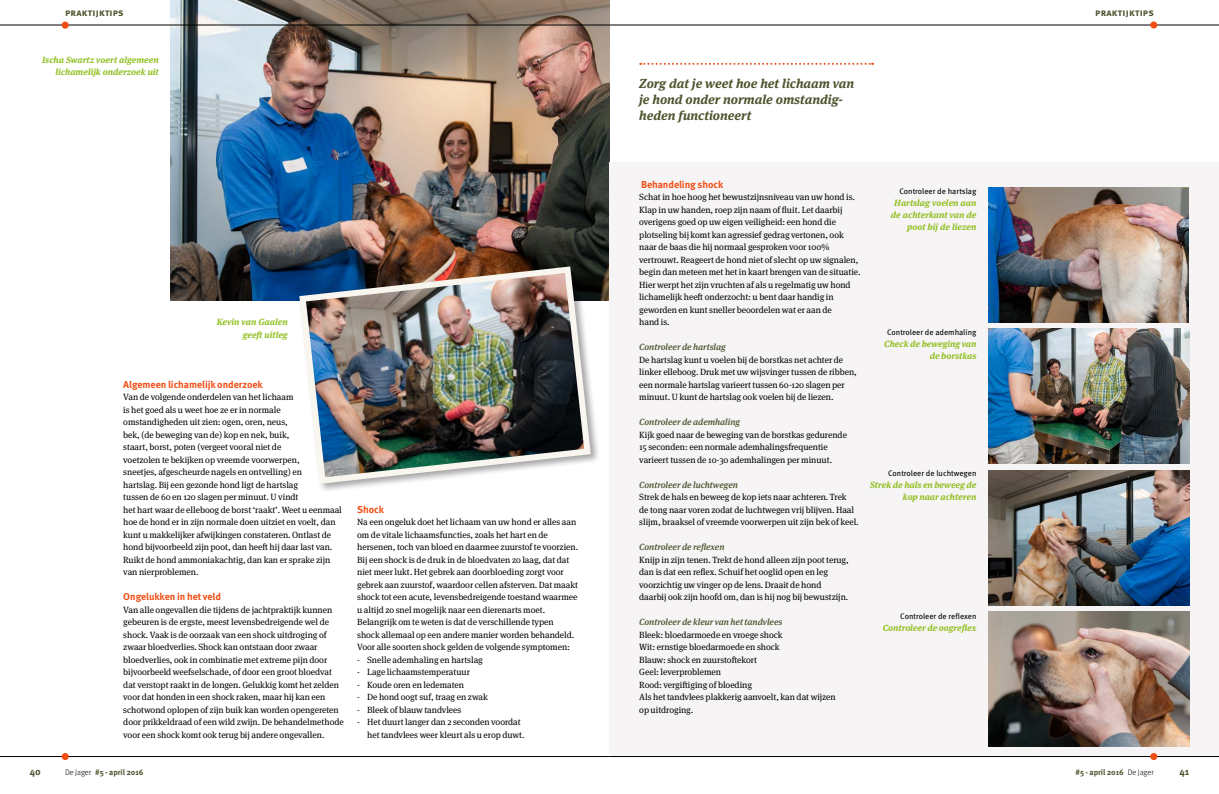
<style>
.page{position:relative;width:1219px;height:794px;background:#fff}
.page>*{position:absolute;margin:0;border:0;box-sizing:border-box;transform-origin:0 0}
.t1{font:italic 700 13px/16px "Meta Serif Pro";color:#4c552e}
.t2{font:700 10px "Meta Pro";letter-spacing:-.005em;color:#f04e15}
.t3{font:700 10px "Meta Pro";letter-spacing:.02em;color:#4c552e}
.t4{font:9px/12.5px "Meta Serif Pro";letter-spacing:-.005em;color:#000}
.t5{font:italic 700 9px/12px "Meta Serif Pro";color:#92c023;text-align:right}
.t6{font:italic 500 9px "Meta Serif Pro";letter-spacing:-.005em;color:#4c552e}
.t7{font:8px "Meta Pro";color:#000}
.t8{font:700 8px "Meta Pro";letter-spacing:-.005em;color:#4c552e}
.s1{font-weight:300;color:#000}
</style>
<div class="page">
<img style="left:170px;top:0;width:439px;height:300px">
<div style="left:609px;top:162px;width:610px;height:594px;background:#f7f4f6"></div>
<hr style="left:0;top:25px;width:609px;height:1px;background:#000">
<hr style="left:609px;top:25px;width:610px;height:1px;background:#000">
<div style="left:1150px;top:21px;width:7px;height:8px;background:#f04e15;border-radius:50%"></div>
<hr style="left:0;top:756px;width:609px;height:1px;background:#000">
<div style="left:62px;top:753px;width:7px;height:7px;background:#f04e15;border-radius:50%"></div>
<hr style="left:609px;top:756px;width:610px;height:1px;background:#000">
<div style="left:1150px;top:753px;width:7px;height:7px;background:#f04e15;border-radius:50%"></div>
<div style="left:62px;top:22px;width:7px;height:7px;background:#f04e15;border-radius:50%"></div>
<div style="left:298px;top:265px;width:303px;height:228px;background:#000;opacity:.35"></div>
<img style="left:296px;top:263px;width:298px;height:224px">
<img style="left:989px;top:188px;width:200px;height:135px">
<img style="left:989px;top:329px;width:200px;height:135px">
<img style="left:989px;top:470px;width:200px;height:135px">
<img style="left:989px;top:611px;width:200px;height:135px">
<svg style="left:640px;top:63px;width:233px;height:2px"></svg>
<p class="t3" style="left:65px;top:5px;width:60px">praktijktips</p>
<p class="t3" style="left:1095px;top:5px;width:60px">praktijktips</p>
<p class="t5" style="left:42px;top:52px;width:118px;line-height:12.5px">Ischa Swartz voert algemeen lichamelijk onderzoek uit</p>
<p class="t5" style="left:217px;top:315px;width:73px;line-height:12.5px">Kevin van Gaalen geeft uitleg</p>
<p class="t2" style="left:123px;top:376px;width:141px">Algemeen lichamelijk onderzoek</p>
<p class="t4" style="left:123px;top:390px;width:220px">Van de volgende onderdelen van het lichaam<br>is het goed als u weet hoe ze er in normale omstandigheden uit zien: ogen, oren, neus,<br>bek, (de beweging van de) kop en nek, buik,<br>staart, borst, poten (vergeet vooral niet de<br>voetzolen te bekijken op vreemde voorwerpen,<br>sneetjes, afgescheurde nagels en ontvelling) en<br>hartslag. Bij een gezonde hond ligt de hartslag<br>tussen de 60 en 120 slagen per minuut. U vindt<br>het hart waar de elleboog de borst ‘raakt’. Weet u eenmaal hoe de hond er in zijn normale doen uitziet en voelt, dan kunt u makkelijker afwijkingen constateren. Ontlast de hond bijvoorbeeld zijn poot, dan heeft hij daar last van.<br>Ruikt de hond ammoniakachtig, dan kan er sprake zijn van nierproblemen.</p>
<p class="t2" style="left:123px;top:589px;width:99px">Ongelukken in het veld</p>
<p class="t4" style="left:123px;top:603px;width:222px">Van alle ongevallen die tijdens de jachtpraktijk kunnen gebeuren is de ergste, meest levensbedreigende wel de shock. Vaak is de oorzaak van een shock uitdroging of zwaar bloedverlies. Shock kan ontstaan door zwaar bloedverlies, ook in combinatie met extreme pijn door bijvoorbeeld weefselschade, of door een groot bloedvat dat verstopt raakt in de longen. Gelukkig komt het zelden voor dat honden in een shock raken, maar hij kan een schotwond oplopen of zijn buik kan worden opengereten door prikkeldraad of een wild zwijn. De behandelmethode voor een shock komt ook terug bij andere ongevallen.</p>
<p class="t2" style="left:357px;top:501px;width:28px">Shock</p>
<p class="t4" style="left:357px;top:515px;width:222px">Na een ongeluk doet het lichaam van uw hond er alles aan om de vitale lichaamsfuncties, zoals het hart en de hersenen, toch van bloed en daarmee zuurstof te voorzien.<br>Bij een shock is de druk in de bloedvaten zo laag, dat dat niet meer lukt. Het gebrek aan doorbloeding zorgt voor gebrek aan zuurstof, waardoor cellen afsterven. Dat maakt shock tot een acute, levensbedreigende toestand waarmee u altijd zo snel mogelijk naar een dierenarts moet.<br>Belangrijk om te weten is dat de verschillende typen shock allemaal op een andere manier worden behandeld.<br>Voor alle soorten shock gelden de volgende symptomen:</p>
<p class="t4" style="left:357px;top:653px;width:127px">- Snelle ademhaling en hartslag</p>
<p class="t4" style="left:357px;top:665px;width:114px">- Lage lichaamstemperatuur</p>
<p class="t4" style="left:357px;top:678px;width:108px">- Koude oren en ledematen</p>
<p class="t4" style="left:357px;top:690px;width:132px">- De hond oogt suf, traag en zwak</p>
<p class="t4" style="left:357px;top:703px;width:106px">- Bleek of blauw tandvlees</p>
<p class="t4" style="left:367px;top:715px;width:159px;text-indent:-10px">- Het duurt langer dan 2 seconden voordat het tandvlees weer kleurt als u erop duwt.</p>
<h1 class="t1" style="left:639px;top:74px;width:216px">Zorg dat je weet hoe het lichaam van je hond onder normale omstandig&shy;heden functioneert</h1>
<p class="t2" style="left:641px;top:176px;width:84px">Behandeling shock</p>
<p class="t4" style="left:639px;top:190px;width:223px">Schat in hoe hoog het bewustzijnsniveau van uw hond is.<br>Klap in uw handen, roep zijn naam of fluit. Let daarbij overigens goed op uw eigen veiligheid: een hond die plotseling bij komt kan agressief gedrag vertonen, ook naar de baas die hij normaal gesproken voor 100% vertrouwt. Reageert de hond niet of slecht op uw signalen, begin dan meteen met het in kaart brengen van de situatie.<br>Hier werpt het zijn vruchten af als u regelmatig uw hond lichamelijk heeft onderzocht: u bent daar handig in geworden en kunt sneller beoordelen wat er aan de<br>hand is.</p>
<p class="t6" style="left:639px;top:340px;width:88px">Controleer de hartslag</p>
<p class="t4" style="left:639px;top:353px;width:219px">De hartslag kunt u voelen bij de borstkas net achter de linker elleboog. Druk met uw wijsvinger tussen de ribben, een normale hartslag varieert tussen 60-120 slagen per minuut. U kunt de hartslag ook voelen bij de liezen.</p>
<p class="t6" style="left:639px;top:415px;width:102px">Controleer de ademhaling</p>
<p class="t4" style="left:639px;top:428px;width:209px">Kijk goed naar de beweging van de borstkas gedurende<br>15 seconden: een normale ademhalingsfrequentie varieert tussen de 10-30 ademhalingen per minuut.</p>
<p class="t6" style="left:639px;top:477px;width:100px">Controleer de luchtwegen</p>
<p class="t4" style="left:639px;top:490px;width:221px">Strek de hals en beweeg de kop iets naar achteren. Trek<br>de tong naar voren zodat de luchtwegen vrij blijven. Haal slijm, braaksel of vreemde voorwerpen uit zijn bek of keel.</p>
<p class="t6" style="left:639px;top:540px;width:87px">Controleer de reflexen</p>
<p class="t4" style="left:639px;top:553px;width:211px">Knijp in zijn tenen. Trekt de hond alleen zijn poot terug, dan is dat een reflex. Schuif het ooglid open en leg voorzichtig uw vinger op de lens. Draait de hond daarbij ook zijn hoofd om, dan is hij nog bij bewustzijn.</p>
<p class="t6" style="left:639px;top:615px;width:145px">Controleer de kleur van het tandvlees</p>
<p class="t4" style="left:639px;top:628px;width:198px">Bleek: bloedarmoede en vroege shock<br>Wit: ernstige bloedarmoede en shock<br>Blauw: shock en zuurstoftekort<br>Geel: leverproblemen<br>Rood: vergiftiging of bloeding<br>Als het tandvlees plakkerig aanvoelt, kan dat wijzen op uitdroging.</p>
<p class="t7" style="left:899px;top:185px;width:78px">Controleer de hartslag</p>
<p class="t5" style="left:891px;top:196px;width:87px">Hartslag voelen aan de achterkant van de poot bij de liezen</p>
<p class="t7" style="left:887px;top:326px;width:91px">Controleer de ademhaling</p>
<p class="t5" style="left:884px;top:337px;width:94px">Check de beweging van de borstkas</p>
<p class="t7" style="left:888px;top:467px;width:90px">Controleer de luchtwegen</p>
<p class="t5" style="left:870px;top:478px;width:108px">Strek de hals en beweeg de kop naar achteren</p>
<p class="t7" style="left:900px;top:610px;width:78px">Controleer de reflexen</p>
<p class="t5" style="left:883px;top:621px;width:95px">Controleer de oogreflex</p>
<p class="t3" style="left:30px;top:764px;width:13px">40</p>
<p class="t8" style="left:65px;top:766px;width:80px"><span class="s1">De Jager</span> #5 - april 2016</p>
<p class="t8" style="left:1075px;top:766px;width:80px">#5 - april 2016 <span class="s1">De Jager</span></p>
<p class="t3" style="left:1179px;top:764px;width:11px">41</p>
</div>
